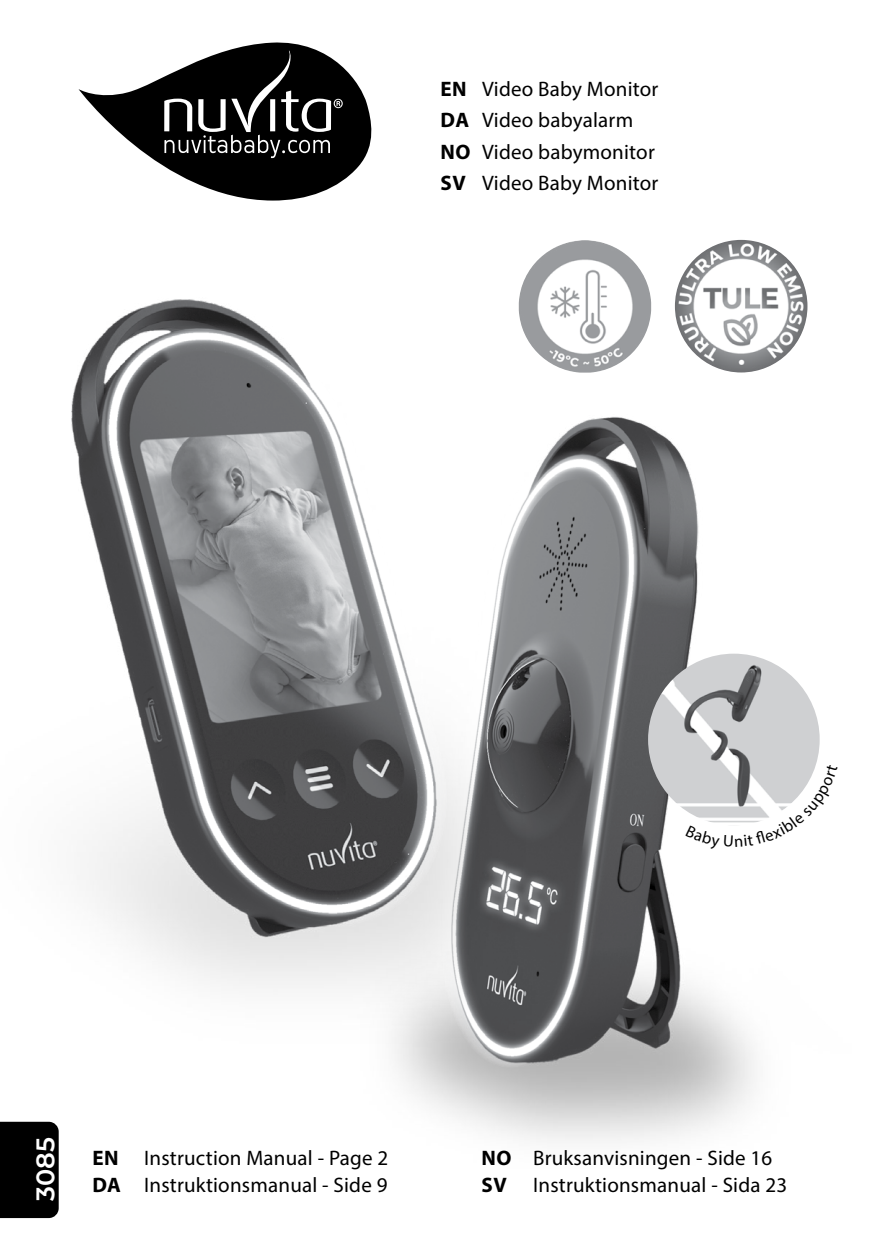
<style>
.page{position:relative;width:893px;height:1259px;background:#fff}
.page>*{position:absolute;margin:0;border:0;box-sizing:border-box;transform-origin:0 0}
.t1{font:600 25.5px "Montserrat";color:#fff}
.t2{font:21px/31.5px "Myriad Pro";letter-spacing:.01em;color:#000}
.t3{font:700 21px/31.5px "Myriad Pro";letter-spacing:.03em;color:#000}
</style>
<div class="page">
<div style="left:0;top:1121px;width:59px;height:97px;background:#000"></div>
<svg style="left:79px;top:42px;width:293px;height:159px;fill:#000"></svg>
<img style="left:396px;top:276px;width:421px;height:865px">
<img style="left:71px;top:278px;width:689px;height:783px">
<img style="left:648px;top:653px;width:172px;height:172px;border-radius:86px">
<img style="left:675px;top:240px;width:132px;height:132px;border-radius:66px">
<img style="left:519px;top:240px;width:132px;height:132px;border-radius:63px">
<svg style="left:685px;top:764px;width:132px;height:85px"></svg>
<p class="t3" style="left:440px;top:72px;width:32px">EN<br>DA<br>NO<br>SV</p>
<p class="t2" style="left:482px;top:73px;width:178px">Video Baby Monitor<br>Video babyalarm<br>Video babymonitor<br>Video Baby Monitor</p>
<p class="t1" style="left:28px;top:1201px;width:66px;rotate:-90deg">3085</p>
<p class="t2" style="left:144px;top:1144px;width:246px;line-height:27px">Instruction Manual - Page 2<br>Instruktionsmanual - Side 9</p>
<p class="t2" style="left:533px;top:1144px;width:255px;line-height:27px">Bruksanvisningen - Side 16<br>Instruktionsmanual - Sida 23</p>
<p class="t3" style="left:92px;top:1143px;width:30px;line-height:27px">EN<br>DA</p>
<p class="t3" style="left:481px;top:1143px;width:32px;line-height:27px">NO<br>SV</p>
</div>
